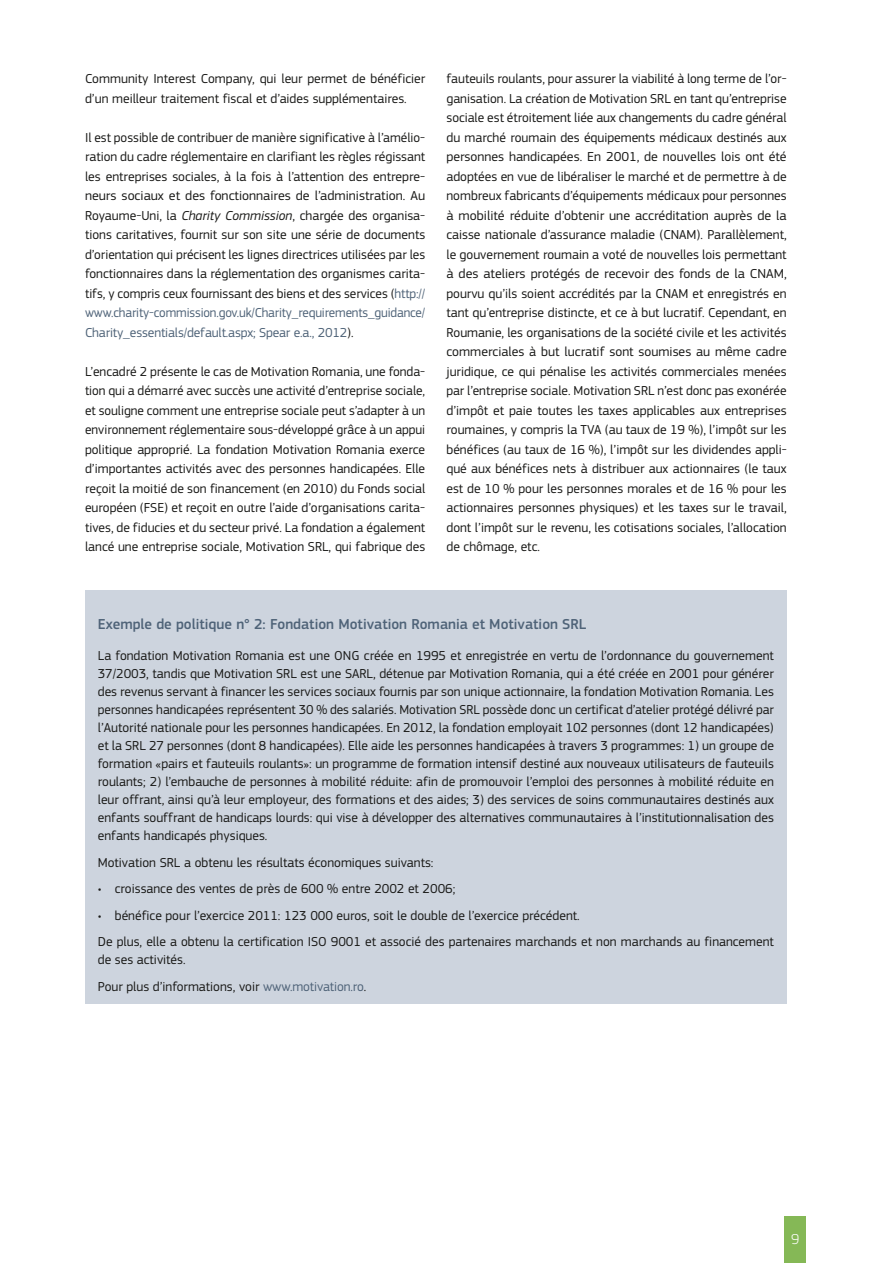
<style>
.page{position:relative;width:893px;height:1263px;background:#fff}
.page>*{position:absolute;margin:0;border:0;box-sizing:border-box;transform-origin:0 0}
.Table_Title{font:500 15px "PF Square Sans Pro";color:#4f6378}
.t1{font:300 15px "PF Square Sans Pro";color:#fff}
.Body{font:13.5px/19.5px "PF Square Sans Pro";color:#1a1a18;text-align:justify}
.Box_Body{font:13.5px/18px "PF Square Sans Pro";color:#1a1a18;text-align:justify}
.s1{font-style:italic}
.s2{color:#4f6378}
</style>
<div class="page">
<div style="left:784px;top:1216px;width:22px;height:47px;background:#85b856"></div>
<div style="left:85px;top:590px;width:702px;height:413px;background:#cdd4de"></div>
<p class="Body" style="left:85px;top:69px;width:342px">Community Interest Company, qui leur permet de bénéficier d’un meilleur traitement fiscal et d’aides supplémentaires.</p>
<p class="Body" style="left:85px;top:128px;width:342px">Il est possible de contribuer de manière significative à l’amélio&shy;ration du cadre réglementaire en clarifiant les règles régissant les entreprises sociales, à la fois à l’attention des entrepre&shy;neurs sociaux et des fonctionnaires de l’administration. Au Royaume-Uni, la <span class="s1">Charity Commission</span>, chargée des organisa&shy;tions caritatives, fournit sur son site une série de documents d’orientation qui précisent les lignes directrices utilisées par les fonctionnaires dans la réglementation des organismes carita&shy;tifs, y compris ceux fournissant des biens et des services (<span class="s2">http:// www.charity-commission.gov.uk/Charity_requirements_guidance/ Charity_essentials/default.aspx; Spear e.a., 2012</span>).</p>
<p class="Body" style="left:85px;top:362px;width:342px">L’encadré 2 présente le cas de Motivation Romania, une fonda&shy;tion qui a démarré avec succès une activité d’entreprise sociale, et souligne comment une entreprise sociale peut s’adapter à un environnement réglementaire sous-développé grâce à un appui politique approprié. La fondation Motivation Romania exerce d’importantes activités avec des personnes handicapées. Elle reçoit la moitié de son financement (en 2010) du Fonds social européen (FSE) et reçoit en outre l’aide d’organisations carita&shy;tives, de fiducies et du secteur privé. La fondation a également lancé une entreprise sociale, Motivation SRL, qui fabrique des</p>
<p class="Body" style="left:446px;top:69px;width:342px">fauteuils roulants, pour assurer la viabilité à long terme de l’or&shy;ganisation. La création de Motivation SRL en tant qu’entreprise sociale est étroitement liée aux changements du cadre général du marché roumain des équipements médicaux destinés aux personnes handicapées. En 2001, de nouvelles lois ont été adoptées en vue de libéraliser le marché et de permettre à de nombreux fabricants d’équipements médicaux pour personnes à mobilité réduite d’obtenir une accréditation auprès de la caisse nationale d’assurance maladie (CNAM). Parallèlement, le gouvernement roumain a voté de nouvelles lois permettant à des ateliers protégés de recevoir des fonds de la CNAM, pourvu qu’ils soient accrédités par la CNAM et enregistrés en tant qu’entreprise distincte, et ce à but lucratif. Cependant, en Roumanie, les organisations de la société civile et les activités commerciales à but lucratif sont soumises au même cadre juridique, ce qui pénalise les activités commerciales menées par l’entreprise sociale. Motivation SRL n’est donc pas exonérée d’impôt et paie toutes les taxes applicables aux entreprises roumaines, y compris la TVA (au taux de 19 %), l’impôt sur les bénéfices (au taux de 16 %), l’impôt sur les dividendes appli&shy;qué aux bénéfices nets à distribuer aux actionnaires (le taux est de 10 % pour les personnes morales et de 16 % pour les actionnaires personnes physiques) et les taxes sur le travail, dont l’impôt sur le revenu, les cotisations sociales, l’allocation de chômage, etc.</p>
<h4 class="Table_Title" style="left:98px;top:616px;width:490px">Exemple de politique n° 2: Fondation Motivation Romania et Motivation SRL</h4>
<p class="Box_Body" style="left:98px;top:647px;width:678px">La fondation Motivation Romania est une ONG créée en 1995 et enregistrée en vertu de l’ordonnance du gouvernement 37/2003, tandis que Motivation SRL est une SARL, détenue par Motivation Romania, qui a été créée en 2001 pour générer des revenus servant à financer les services sociaux fournis par son unique actionnaire, la fondation Motivation Romania. Les personnes handicapées représentent 30 % des salariés. Motivation SRL possède donc un certificat d’atelier protégé délivré par l’Autorité nationale pour les personnes handicapées. En 2012, la fondation employait 102 personnes (dont 12 handicapées) et la SRL 27 personnes (dont 8 handicapées). Elle aide les personnes handicapées à travers 3 programmes: 1) un groupe de formation «pairs et fauteuils roulants»: un programme de formation intensif destiné aux nouveaux utilisateurs de fauteuils roulants; 2) l’embauche de personnes à mobilité réduite: afin de promouvoir l’emploi des personnes à mobilité réduite en leur offrant, ainsi qu’à leur employeur, des formations et des aides; 3) des services de soins communautaires destinés aux enfants souffrant de handicaps lourds: qui vise à développer des alternatives communautaires à l’institutionnalisation des enfants handicapés physiques.</p>
<p class="Box_Body" style="left:98px;top:853px;width:337px">Motivation SRL a obtenu les résultats économiques suivants:</p>
<p class="Body" style="left:98px;top:879px;width:359px">• croissance des ventes de près de 600 % entre 2002 et 2006;</p>
<p class="Body" style="left:98px;top:905px;width:483px">• bénéfice pour l’exercice 2011: 123 000 euros, soit le double de l’exercice précédent.</p>
<p class="Box_Body" style="left:98px;top:933px;width:678px">De plus, elle a obtenu la certification ISO 9001 et associé des partenaires marchands et non marchands au financement de ses activités.</p>
<p class="Box_Body" style="left:98px;top:977px;width:270px">Pour plus d’informations, voir <span class="s2">www.motivation.ro</span>.</p>
<p class="t1" style="left:791px;top:1231px;width:10px">9</p>
</div>
